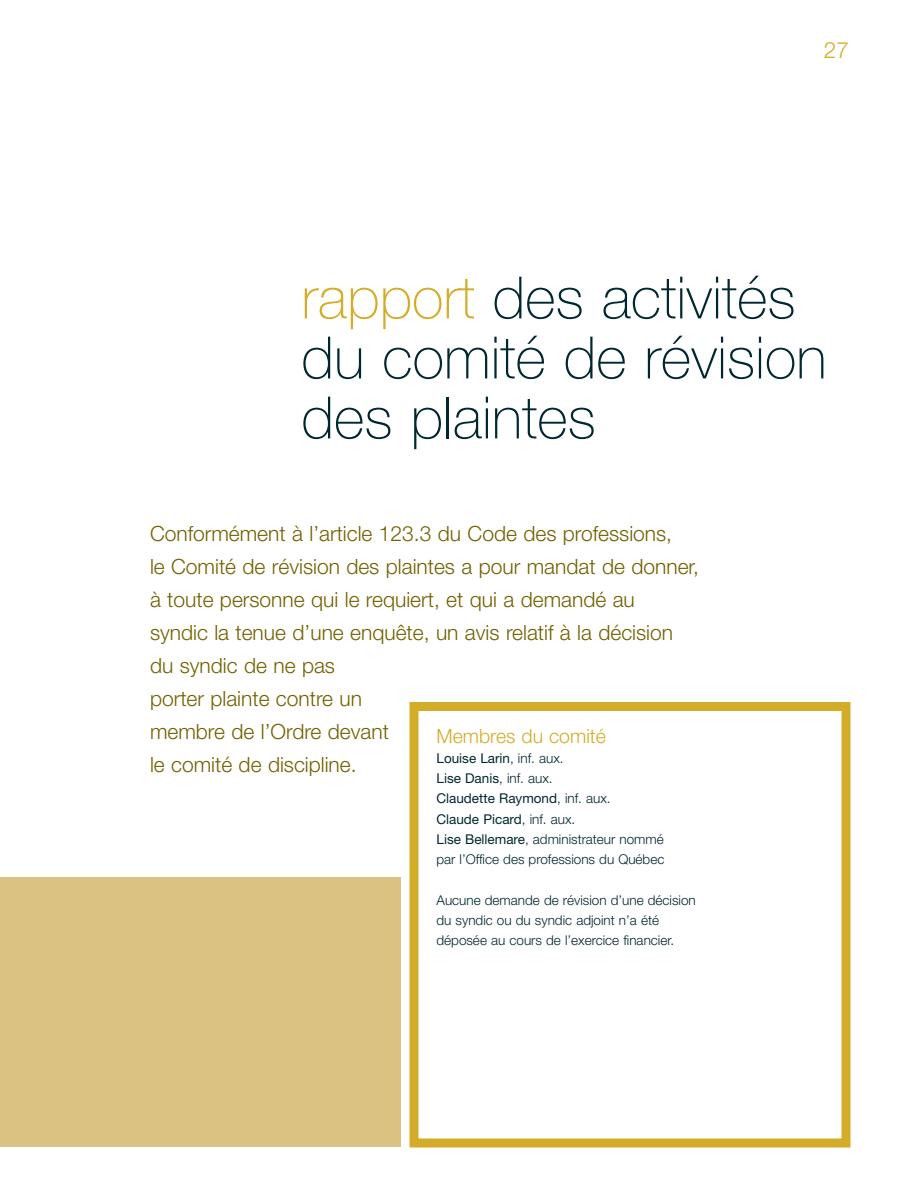
<style>
.page{position:relative;width:918px;height:1188px;background:#fff}
.page>*{position:absolute;margin:0;border:0;box-sizing:border-box;transform-origin:0 0}
.t1{font:100 58.5px/60px "Helvetica Neue";color:#002830}
.t2{font:300 22.5px "Helvetica Neue";color:#d4ac28}
.t3{font:300 21px/33px "Helvetica Neue";color:#736100}
.t4{font:300 19.5px "Helvetica Neue";color:#d4ac28}
.t5{font:300 13.5px/20.2px "Helvetica Neue";color:#002830}
.s1{color:#d4ac28}
.s2{font-weight:400}
</style>
<div class="page">
<div style="left:0;top:878px;width:401px;height:270px;background:#dbc282"></div>
<div style="left:410px;top:702px;width:440px;height:446px;border:9px solid #d4ac28"></div>
<p class="t2" style="left:824px;top:42px;width:27px">27</p>
<h1 class="t1" style="left:302px;top:273px;width:527px"><span class="s1">rapport</span> des activités du comité de révision des plaintes</h1>
<p class="t3" style="left:150px;top:519px;width:551px">Conformément à l’article 123.3 du Code des professions,<br>le Comité de révision des plaintes a pour mandat de donner, à toute personne qui le requiert, et qui a demandé au<br>syndic la tenue d’une enquête, un avis relatif à la décision du syndic de ne pas<br>porter plainte contre un<br>membre de l’Ordre devant<br>le comité de discipline.</p>
<p class="t4" style="left:436px;top:729px;width:171px">Membres du comité</p>
<p class="t5" style="left:436px;top:749px;width:229px"><span class="s2">Louise Larin</span>, inf. aux.<br><span class="s2">Lise Danis</span>, inf. aux.<br><span class="s2">Claudette Raymond</span>, inf. aux.<br><span class="s2">Claude Picard</span>, inf. aux.<br><span class="s2">Lise Bellemare</span>, administrateur nommé par l’Office des professions du Québec</p>
<p class="t5" style="left:436px;top:891px;width:261px">Aucune demande de révision d’une décision du syndic ou du syndic adjoint n’a été déposée au cours de l’exercice financier.</p>
</div>
